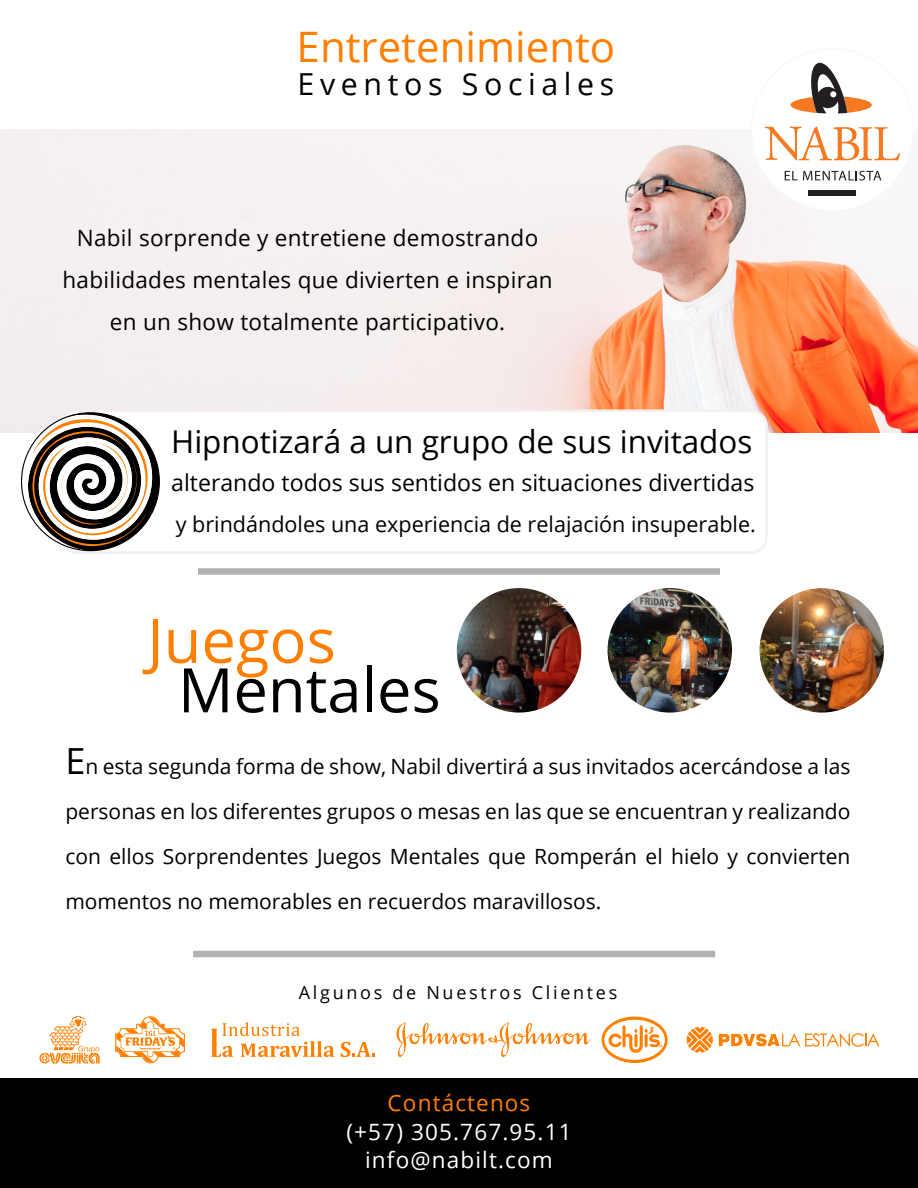
<style>
.page{position:relative;width:918px;height:1188px;background:#fff}
.page>*{position:absolute;margin:0;border:0;box-sizing:border-box;transform-origin:0 0}
.t1{font:61.35px "Open Sans";color:#000}
.t2{font:61.35px "Open Sans";color:#ff7f00}
.t3{font:42px "Open Sans";color:#ff7f00}
.t4{font:31.35px "Open Sans";color:#000}
.t5{font:30.3px "Open Sans";letter-spacing:.185em;color:#000}
.t6{font:23.1px "Open Sans";color:#000}
.t7{font:22.5px/42px "Open Sans";letter-spacing:.015em;color:#000;text-align:center}
.t8{font:22.5px/28.5px "Open Sans";letter-spacing:.05em;color:#fff;text-align:center}
.t9{font:22.5px/27px "Open Sans";color:#fff}
.t10{font:22.5px "Open Sans";color:#ff7f00}
.t11{font:22.5px "Open Sans";letter-spacing:.05em;color:#ff7f00}
.t12{font:21.6px "Open Sans";color:#000}
.t13{font:21px/45px "Open Sans";color:#000;text-align:justify}
.t14{font:18px "Open Sans";letter-spacing:.15em;color:#000}
.s1{font-size:36px}
</style>
<div class="page">
<img style="left:0;top:130px;width:918px;height:303px">
<div style="left:62px;top:411px;width:704px;height:142px;background:#fff;border-radius:16px"></div>
<div style="left:60px;top:409px;width:708px;height:145px;border:3px solid #f4f0ef;border-radius:16px"></div>
<svg style="left:22px;top:413px;width:137px;height:138px"></svg>
<svg style="left:396px;top:1023px;width:194px;height:34px"></svg>
<svg style="left:39px;top:1016px;width:61px;height:48px"></svg>
<svg style="left:602px;top:1017px;width:66px;height:46px"></svg>
<svg style="left:341px;top:1042px;width:34px;height:15px"></svg>
<svg style="left:211px;top:1023px;width:123px;height:34px"></svg>
<svg style="left:687px;top:1027px;width:192px;height:26px"></svg>
<svg style="left:115px;top:1016px;width:70px;height:48px"></svg>
<img style="left:456px;top:588px;width:428px;height:125px">
<div style="left:198px;top:568px;width:522px;height:7px;background:#b2b2b2"></div>
<div style="left:193px;top:951px;width:522px;height:6px;background:#b2b2b2"></div>
<div style="left:0;top:1078px;width:918px;height:110px;background:#000"></div>
<div style="left:751px;top:49px;width:162px;height:162px;background:#fff;border-radius:50%"></div>
<svg style="left:791px;top:62px;width:81px;height:51px"></svg>
<svg style="left:765px;top:126px;width:135px;height:35px"></svg>
<div style="left:808px;top:190px;width:48px;height:6px;background:#231f20"></div>
<svg style="left:785px;top:171px;width:96px;height:10px"></svg>
<h2 class="t3" style="left:297px;top:18px;width:320px">Entretenimiento</h2>
<h3 class="t5" style="left:298px;top:63px;width:318px">Eventos Sociales</h3>
<p class="t7" style="left:62px;top:216px;width:492px">Nabil sorprende y entretiene demostrando habilidades mentales que divierten e inspiran en un show totalmente participativo.</p>
<h3 class="t4" style="left:171px;top:420px;width:583px">Hipnotizará a un grupo de sus invitados</h3>
<p class="t6" style="left:171px;top:467px;width:585px">alterando todos sus sentidos en situaciones divertidas</p>
<p class="t12" style="left:176px;top:509px;width:582px">y brindándoles una experiencia de relajación insuperable.</p>
<h1 class="t2" style="left:147px;top:599px;width:190px">Juegos</h1>
<h1 class="t1" style="left:178px;top:648px;width:264px">Mentales</h1>
<p class="t13" style="left:65px;top:744px;width:787px"><span class="s1">E</span>n esta segunda forma de show, Nabil divertirá a sus invitados acercándose a las personas en los diferentes grupos o mesas en las que se encuentran y realizando con ellos Sorprendentes Juegos Mentales que Romperán el hielo y convierten momentos no memorables en recuerdos maravillosos.</p>
<p class="t14" style="left:299px;top:980px;width:320px">Algunos de Nuestros Clientes</p>
<p class="t11" style="left:388px;top:1088px;width:144px">Contáctenos</p>
<p class="t8" style="left:346px;top:1117px;width:227px">(+57) 305.767.95.11 info@nabilt.com</p>
<p class="t10" style="left:393px;top:1094px;width:133px">Contáctenos</p>
<p class="t9" style="left:373px;top:1122px;width:173px">(305) 768.17.79 info@nabilt.com</p>
</div>
